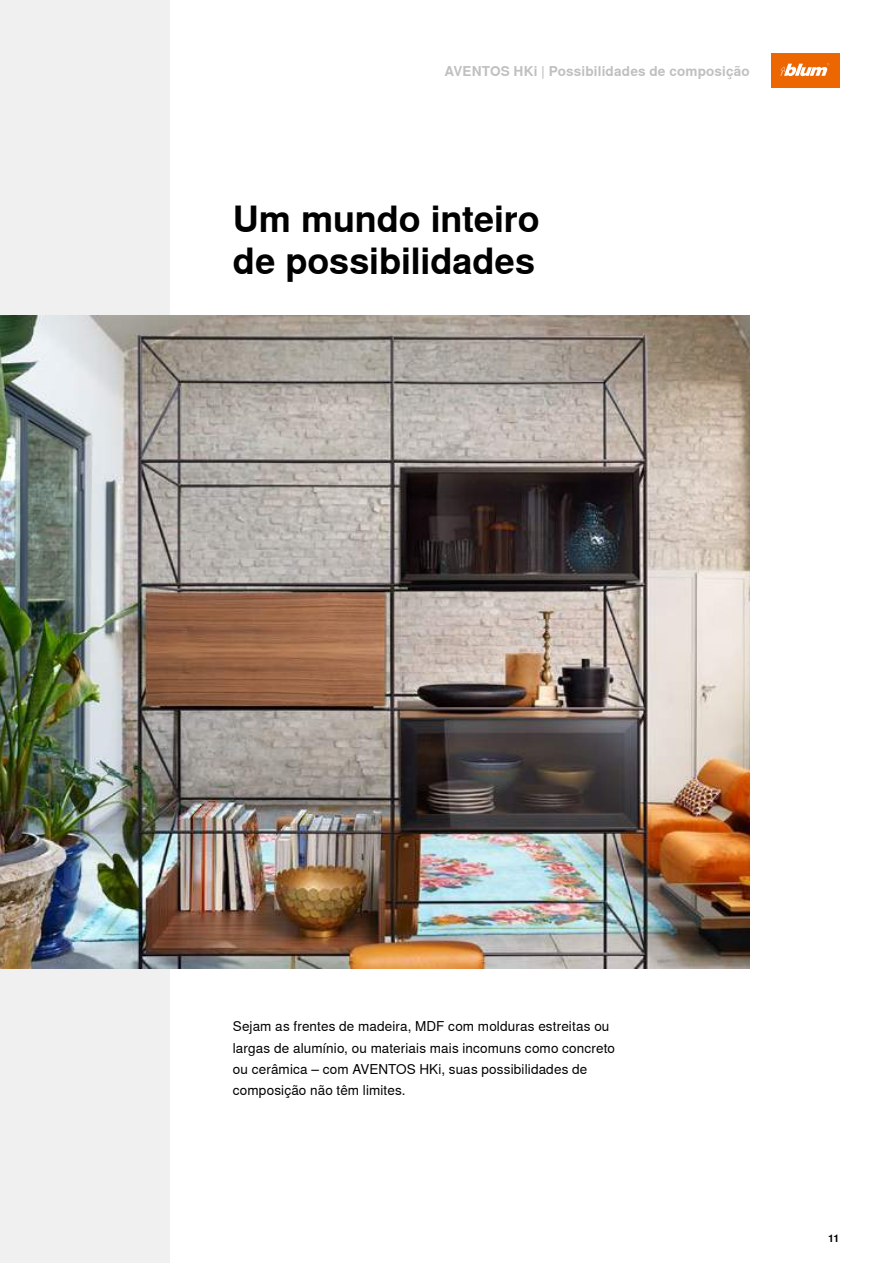
<style>
.page{position:relative;width:893px;height:1263px;background:#fff}
.page>*{position:absolute;margin:0;border:0;box-sizing:border-box;transform-origin:0 0}
.t1{font:700 36px/42.2px "Nimbus Sans Global";letter-spacing:-.005em;color:#000}
.t2{font:13.5px/21px "Nimbus Sans Global";letter-spacing:.01em;color:#000}
.t3{font:700 13.5px "Nimbus Sans Global";letter-spacing:.015em;color:#c0c0c1}
.t4{font:700 10.5px "Nimbus Sans Global";color:#000}
</style>
<div class="page">
<div style="left:0;top:0;width:170px;height:1263px;background:#f0f0f0"></div>
<img style="left:0;top:316px;width:750px;height:652px">
<div style="left:771px;top:54px;width:68px;height:34px;background:#ec6602"></div>
<svg style="left:780px;top:63px;width:49px;height:13px"></svg>
<p class="t3" style="left:444px;top:63px;width:307px">AVENTOS HKi | Possibilidades de composição</p>
<h1 class="t1" style="left:233px;top:198px;width:308px">Um mundo inteiro de possibilidades</h1>
<p class="t2" style="left:233px;top:1016px;width:384px">Sejam as frentes de madeira, MDF com molduras estreitas ou largas de alumínio, ou materiais mais incomuns como concreto ou cerâmica – com AVENTOS HKi, suas possibilidades de composição não têm limites.</p>
<p class="t4" style="left:828px;top:1232px;width:13px">11</p>
</div>
